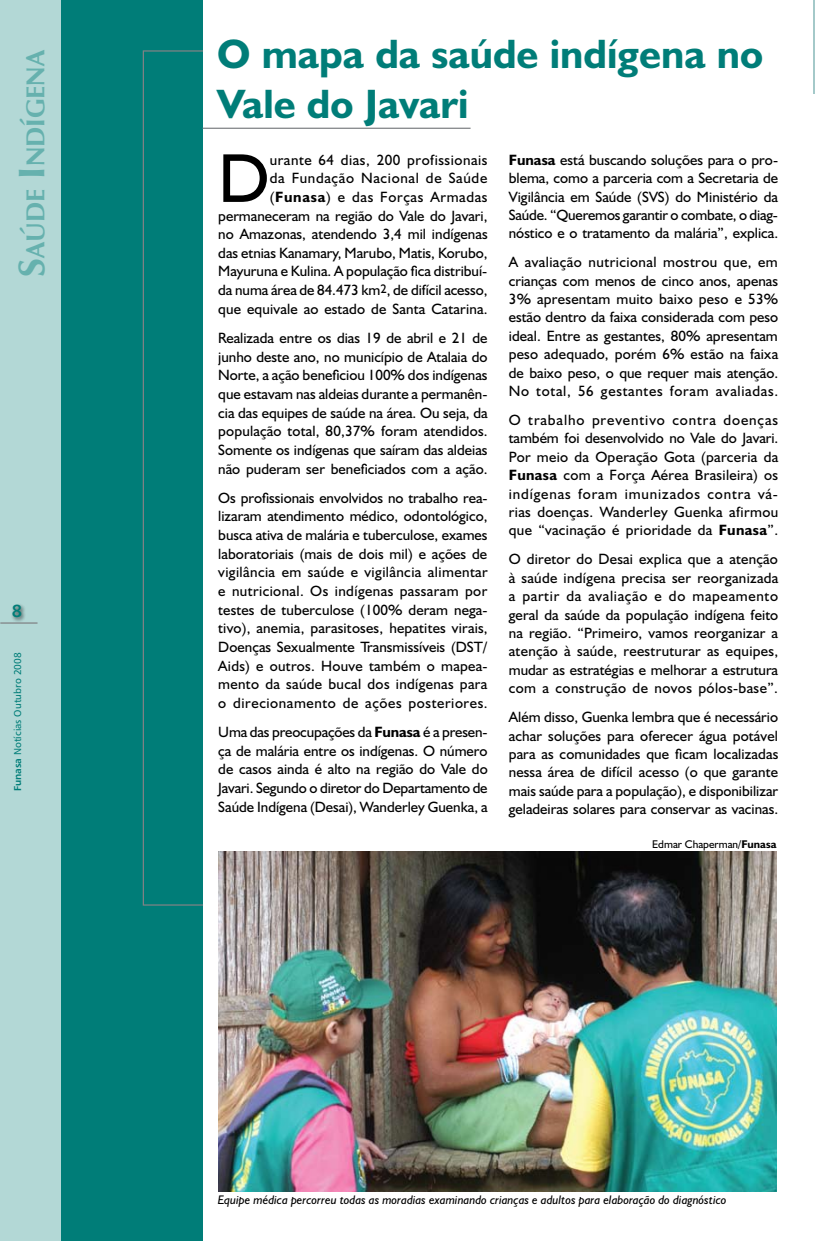
<style>
.page{position:relative;width:815px;height:1241px;background:#fff}
.page>*{position:absolute;margin:0;border:0;box-sizing:border-box;transform-origin:0 0}
.t1{font:69.5px "Humanist 521 BT";color:#000}
.t2{font:700 41.25px/49.5px "Humanist 521 BT";color:#007d78}
.t3{font:700 26.25px "Zapf Humanist 601 BT";color:#66b1ae}
.t4{font:17.5px "Humanist 777 BT Bold B";color:#007d78}
.t5{font:15px/18.6px "Humanist 521 BT";color:#000;text-align:justify}
.t6{font:italic 12.5px "Humanist 521 BT";color:#000}
.t7{font:11.25px "Humanist 521 BT";color:#000}
.t8{font:10px "Humanist 777 BT Roman B";color:#007d78}
.s1{font-size:37.5px}
.s2{font-weight:700}
.s3{font-family:"Humanist 777 BT Bold B"}
</style>
<div class="page">
<img style="left:218px;top:851px;width:559px;height:339px">
<hr style="left:814px;top:0;width:1px;height:93px;background:#a4c9c9">
<div style="left:0;top:0;width:61px;height:1240px;background:#b3d8d6"></div>
<div style="left:61px;top:0;width:142px;height:1240px;background:#007d78"></div>
<div style="left:143px;top:50px;width:61px;height:855px;border:1px solid #808285"></div>
<hr style="left:203px;top:128px;width:268px;height:1px;background:#808285">
<div style="left:11px;top:603px;width:16px;height:19px;background:#000;opacity:.6"></div>
<hr style="left:0;top:622px;width:38px;height:1px;background:#808285">
<h3 class="t3" style="left:19px;top:277px;width:229px;rotate:-90deg"><span class="s1">S</span>aúde <span class="s1">I</span> ndígena</h3>
<h2 class="t2" style="left:217px;top:29px;width:547px">O mapa da saúde indígena no<br>Vale do Javari</h2>
<p class="t5" style="left:218px;top:150px;width:271px;text-align:right">urante 64 dias, 200 profissionais<br>da Fundação Nacional de Saúde (<span class="s2">Funasa</span>) e das Forças Armadas permaneceram na região do Vale do Javari, no Amazonas, atendendo 3,4 mil indígenas das etnias Kanamary, Marubo, Matis, Korubo, Mayuruna e Kulina. A população fica distribuí&shy;da numa área de 84.473 km<sup>2</sup>, de difícil acesso, que equivale ao estado de Santa Catarina.</p>
<p class="t5" style="left:218px;top:328px;width:271px">Realizada entre os dias 19 de abril e 21 de junho deste ano, no município de Atalaia do Norte, a ação beneficiou 100% dos indígenas que estavam nas aldeias durante a permanên&shy;cia das equipes de saúde na área. Ou seja, da população total, 80,37% foram atendidos.<br>Somente os indígenas que saíram das aldeias não puderam ser beneficiados com a ação.</p>
<p class="t5" style="left:218px;top:488px;width:271px">Os profissionais envolvidos no trabalho rea&shy;lizaram atendimento médico, odontológico, busca ativa de malária e tuberculose, exames laboratoriais (mais de dois mil) e ações de vigilância em saúde e vigilância alimentar e nutricional. Os indígenas passaram por testes de tuberculose (100% deram nega&shy;tivo), anemia, parasitoses, hepatites virais, Doenças Sexualmente Transmissíveis (DST/ Aids) e outros. Houve também o mapea&shy;mento da saúde bucal dos indígenas para o direcionamento de ações posteriores.</p>
<p class="t5" style="left:218px;top:722px;width:271px">Uma das preocupações da <span class="s2">Funasa</span> é a presen&shy;ça de malária entre os indígenas. O número de casos ainda é alto na região do Vale do Javari. Segundo o diretor do Departamento de Saúde Indígena (Desai), Wanderley Guenka, a</p>
<h1 class="t1" style="left:218px;top:135px;width:53px">D</h1>
<p class="t5" style="left:509px;top:150px;width:271px"><span class="s2">Funasa</span> está buscando soluções para o pro&shy;blema, como a parceria com a Secretaria de Vigilância em Saúde (SVS) do Ministério da Saúde. “Queremos garantir o combate, o diag&shy;nóstico e o tratamento da malária”, explica.</p>
<p class="t5" style="left:509px;top:253px;width:271px">A avaliação nutricional mostrou que, em crianças com menos de cinco anos, apenas 3% apresentam muito baixo peso e 53% estão dentro da faixa considerada com peso ideal. Entre as gestantes, 80% apresentam peso adequado, porém 6% estão na faixa de baixo peso, o que requer mais atenção.<br>No total, 56 gestantes foram avaliadas.</p>
<p class="t5" style="left:509px;top:410px;width:271px">O trabalho preventivo contra doenças também foi desenvolvido no Vale do Javari.<br>Por meio da Operação Gota (parceria da <span class="s2">Funasa</span> com a Força Aérea Brasileira) os indígenas foram imunizados contra vá&shy;rias doenças. Wanderley Guenka afirmou que “vacinação é prioridade da <span class="s2">Funasa</span>”.</p>
<p class="t5" style="left:509px;top:549px;width:271px">O diretor do Desai explica que a atenção à saúde indígena precisa ser reorganizada a partir da avaliação e do mapeamento geral da saúde da população indígena feito na região. “Primeiro, vamos reorganizar a atenção à saúde, reestruturar as equipes, mudar as estratégias e melhorar a estrutura com a construção de novos pólos-base”.</p>
<p class="t5" style="left:509px;top:707px;width:271px">Além disso, Guenka lembra que é necessário achar soluções para oferecer água potável para as comunidades que ficam localizadas nessa área de difícil acesso (o que garante mais saúde para a população), e disponibilizar geladeiras solares para conservar as vacinas.</p>
<p class="t7" style="left:652px;top:837px;width:126px">Edmar Chaperman/<span class="s2">Funasa</span></p>
<p class="t4" style="left:12px;top:600px;width:12px">8</p>
<p class="t8" style="left:11px;top:791px;width:140px;rotate:-90deg"><span class="s3">Funasa</span> Notícias Outubro 2008</p>
<p class="t6" style="left:218px;top:1191px;width:510px">Equipe médica percorreu todas as moradias examinando crianças e adultos para elaboração do diagnóstico</p>
</div>
